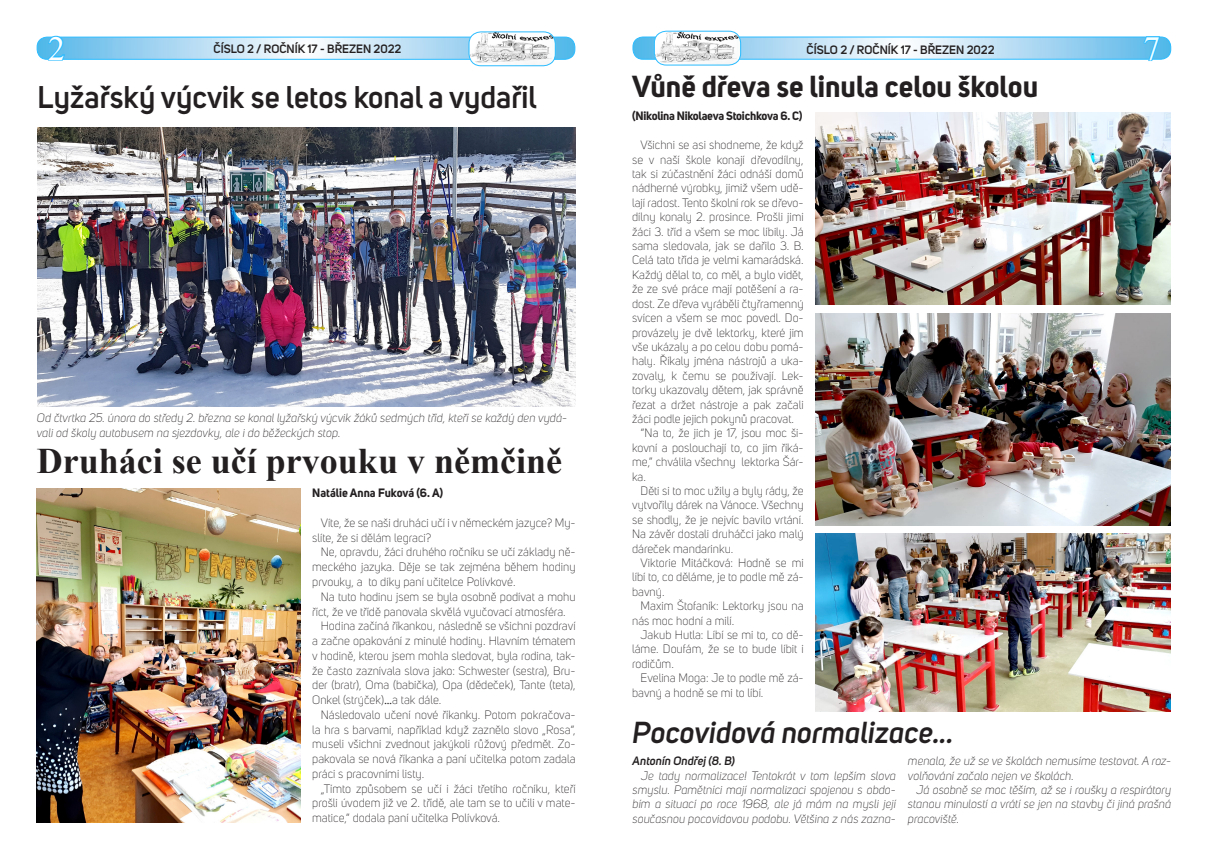
<style>
.page{position:relative;width:1208px;height:859px;background:#fff}
.page>*{position:absolute;margin:0;border:0;box-sizing:border-box;transform-origin:0 0}
.t1{font:700 36px "Times New Roman";color:#231f20}
.t2{font:33.7px "Times New Roman";color:#fff}
.t3{font:33.7px "Times New Roman";color:#f4ffff}
.t4{font:600 31px "Uni Sans";color:#231f20}
.t5{font:700 30px "Uni Sans";color:#231f20}
.t6{font:italic 600 30px "Uni Sans";color:#231f20}
.t7{font:300 12px/14.4px "Uni Sans";color:#231f20;text-align:justify}
.t8{font:italic 300 12px/14.4px "Uni Sans";color:#231f20}
.t9{font:600 12px "Uni Sans";color:#231f20}
.t10{font:700 12px "Uni Sans";letter-spacing:-.02em;color:#231f20}
.t11{font:700 12px "Uni Sans";color:#231f20}
.t12{font:italic 600 12px "Uni Sans";color:#231f20}
</style>
<div class="page">
<svg style="left:633px;top:31px;width:537px;height:34px"></svg>
<svg style="left:37px;top:32px;width:538px;height:34px"></svg>
<img style="left:37px;top:488px;width:263px;height:334px">
<img style="left:38px;top:127px;width:537px;height:280px">
<img style="left:815px;top:113px;width:355px;height:192px">
<img style="left:815px;top:313px;width:355px;height:212px">
<img style="left:816px;top:533px;width:354px;height:178px">
<p class="t2" style="left:48px;top:25px;width:18px">2</p>
<p class="t9" style="left:213px;top:42px;width:189px">ČÍSLO 2 / ROČNÍK 17 - BŘEZEN 2022</p>
<p class="t9" style="left:806px;top:43px;width:189px">ČÍSLO 2 / ROČNÍK 17 - BŘEZEN 2022</p>
<p class="t3" style="left:1143px;top:25px;width:18px">7</p>
<p class="t4" style="left:38px;top:79px;width:500px">Lyžařský výcvik se letos konal a vydařil</p>
<p class="t8" style="left:37px;top:411px;width:532px">Od čtvrtka 25. února do středy 2. března se konal lyžařský výcvik žáků sedmých tříd, kteří se každý den vydá&shy;vali od školy autobusem na sjezdovky, ale i do běžeckých stop.</p>
<p class="t1" style="left:37px;top:435px;width:527px">Druháci se učí prvouku v němčině</p>
<p class="t11" style="left:312px;top:486px;width:133px">Natálie Anna Fuková (6. A)</p>
<p class="t7" style="left:312px;top:516px;width:265px;line-height:14.8px;text-indent:9px">Víte, že se naši druháci učí i v německém jazyce? My&shy;slíte, že si dělám legraci?</p>
<p class="t7" style="left:312px;top:545px;width:265px;line-height:14.8px;text-indent:9px">Ne, opravdu, žáci druhého ročníku se učí základy ně&shy;meckého jazyka. Děje se tak zejména během hodiny prvouky, a to díky paní učitelce Polívkové.</p>
<p class="t7" style="left:312px;top:589px;width:265px;line-height:14.8px;text-indent:9px">Na tuto hodinu jsem se byla osobně podívat a mohu říct, že ve třídě panovala skvělá vyučovací atmosféra.</p>
<p class="t7" style="left:312px;top:619px;width:265px;line-height:14.8px;text-indent:9px">Hodina začíná říkankou, následně se všichni pozdraví a začne opakování z minulé hodiny. Hlavním tématem v hodině, kterou jsem mohla sledovat, byla rodina, tak&shy;že často zaznívala slova jako: Schwester (sestra), Bru&shy;der (bratr), Oma (babička), Opa (dědeček), Tante (teta), Onkel (strýček)…a tak dále.</p>
<p class="t7" style="left:312px;top:707px;width:265px;line-height:14.8px;text-indent:9px">Následovalo učení nové říkanky. Potom pokračova&shy;la hra s barvami, například když zaznělo slovo „Rosa“, museli všichni zvednout jakýkoli růžový předmět. Zo&shy;pakovala se nová říkanka a paní učitelka potom zadala práci s pracovními listy.</p>
<p class="t7" style="left:312px;top:781px;width:265px;line-height:14.8px;text-indent:9px">„Tímto způsobem se učí i žáci třetího ročníku, kteří prošli úvodem již ve 2. třídě, ale tam se to učili v mate&shy;matice,“ dodala paní učitelka Polívková.</p>
<p class="t5" style="left:632px;top:68px;width:408px">Vůně dřeva se linula celou školou</p>
<p class="t10" style="left:632px;top:109px;width:172px">(Nikolina Nikolaeva Stoichkova 6. C)</p>
<p class="t7" style="left:632px;top:138px;width:173px;text-indent:9px">Všichni se asi shodneme, že když se v naší škole konají dřevodílny, tak si zúčastnění žáci odnáší domů nádherné výrobky, jimiž všem udě&shy;lají radost. Tento školní rok se dřevo&shy;dílny konaly 2. prosince. Prošli jimi žáci 3. tříd a všem se moc líbily. Já sama sledovala, jak se dařilo 3. B.<br>Celá tato třída je velmi kamarádská.<br>Každý dělal to, co měl, a bylo vidět, že ze své práce mají potěšení a ra&shy;dost. Ze dřeva vyráběli čtyřramenný svícen a všem se moc povedl. Do&shy;provázely je dvě lektorky, které jim vše ukázaly a po celou dobu pomá&shy;haly. Říkaly jména nástrojů a uka&shy;zovaly, k čemu se používají. Lek&shy;torky ukazovaly dětem, jak správně řezat a držet nástroje a pak začali žáci podle jejich pokynů pracovat.</p>
<p class="t7" style="left:632px;top:426px;width:173px;text-indent:9px">“Na to, že jich je 17, jsou moc ši&shy;kovní a poslouchají to, co jim říká&shy;me,” chválila všechny lektorka Šár&shy;ka.</p>
<p class="t7" style="left:632px;top:484px;width:173px;text-indent:9px">Děti si to moc užily a byly rády, že vytvořily dárek na Vánoce. Všechny se shodly, že je nejvíc bavilo vrtání.<br>Na závěr dostali druháčci jako malý dáreček mandarinku.</p>
<p class="t7" style="left:632px;top:556px;width:173px;text-indent:9px">Viktorie Mitáčková: Hodně se mi líbí to, co děláme, je to podle mě zá&shy;bavný.</p>
<p class="t7" style="left:632px;top:599px;width:173px;text-indent:9px">Maxim Štofaník: Lektorky jsou na nás moc hodní a milí.</p>
<p class="t7" style="left:632px;top:628px;width:173px;text-indent:9px">Jakub Hutla: Líbí se mi to, co dě&shy;láme. Doufám, že se to bude líbit i rodičům.</p>
<p class="t7" style="left:632px;top:671px;width:173px;text-indent:9px">Evelina Moga: Je to podle mě zá&shy;bavný a hodně se mi to líbí.</p>
<p class="t6" style="left:632px;top:715px;width:322px">Pocovidová normalizace...</p>
<p class="t12" style="left:632px;top:754px;width:104px">Antonín Ondřej (8. B)</p>
<p class="t8" style="left:632px;top:768px;width:265px;text-align:justify;text-indent:9px">Je tady normalizace! Tentokrát v tom lepším slova smyslu. Pamětníci mají normalizaci spojenou s obdo&shy;bím a situací po roce 1968, ale já mám na mysli její současnou pocovidovou podobu. Většina z nás zazna-</p>
<p class="t8" style="left:908px;top:754px;width:265px">menala, že už se ve školách nemusíme testovat. A roz&shy;volňování začalo nejen ve školách.</p>
<p class="t8" style="left:908px;top:783px;width:265px;text-align:justify;text-indent:9px">Já osobně se moc těším, až se i roušky a respirátory stanou minulostí a vrátí se jen na stavby či jiná prašná pracoviště.</p>
</div>
